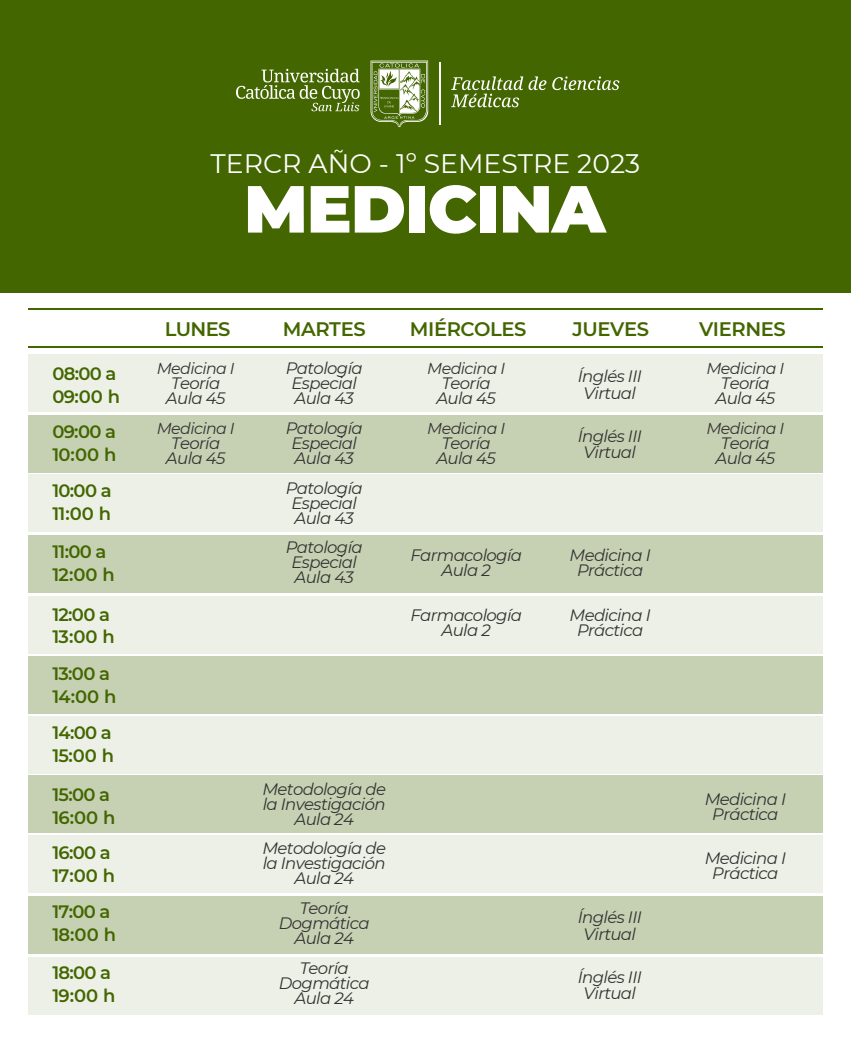
<style>
.page{position:relative;width:851px;height:1044px;background:#fff}
.page>*{position:absolute;margin:0;border:0;box-sizing:border-box;transform-origin:0 0}
.t1{font:900 66.45px "Montserrat";letter-spacing:-.01em;color:#fff}
.t2{font:26.7px "Montserrat";color:#fff}
.t3{font:600 19.5px "Montserrat";letter-spacing:-.02em;color:#436600}
.t4{font:600 17.85px/23px "Montserrat";letter-spacing:-.035em;color:#436600}
.t5{font:italic 16.5px/15px "Montserrat";letter-spacing:-.035em;color:#333;text-align:center}
.t6{font:italic 15.75px "Montserrat";letter-spacing:-.035em;color:#333}
</style>
<div class="page">
<div style="left:28px;top:535px;width:794px;height:58px;background:#c6d1b3"></div>
<div style="left:28px;top:415px;width:794px;height:57px;background:#c6d1b3"></div>
<div style="left:28px;top:474px;width:794px;height:58px;background:#ecf0e6"></div>
<div style="left:28px;top:354px;width:794px;height:58px;background:#ecf0e6"></div>
<div style="left:28px;top:656px;width:794px;height:58px;background:#c6d1b3"></div>
<div style="left:28px;top:716px;width:794px;height:58px;background:#ecf0e6"></div>
<div style="left:28px;top:596px;width:794px;height:58px;background:#ecf0e6"></div>
<div style="left:28px;top:896px;width:794px;height:57px;background:#c6d1b3"></div>
<div style="left:28px;top:775px;width:794px;height:58px;background:#c6d1b3"></div>
<div style="left:28px;top:834px;width:794px;height:58px;background:#ecf0e6"></div>
<div style="left:28px;top:957px;width:794px;height:58px;background:#ecf0e6"></div>
<div style="left:0;top:0;width:850px;height:292px;background:#436600"></div>
<hr style="left:28px;top:308px;width:794px;height:2px;background:#436600">
<hr style="left:28px;top:346px;width:794px;height:1px;background:#436600">
<svg style="left:552px;top:76px;width:67px;height:14px"></svg>
<svg style="left:451px;top:76px;width:95px;height:31px"></svg>
<svg style="left:370px;top:61px;width:58px;height:66px"></svg>
<svg style="left:236px;top:69px;width:123px;height:42px"></svg>
<hr style="left:439px;top:62px;width:1px;height:63px;background:#fff">
<p class="t4" style="left:52px;top:362px;width:69px">08:00 a<br>09:00 h</p>
<p class="t4" style="left:52px;top:419px;width:65px">09:00 a<br>10:00 h</p>
<p class="t4" style="left:52px;top:479px;width:61px">10:00 a<br>11:00 h</p>
<p class="t4" style="left:52px;top:539px;width:64px">11:00 a<br>12:00 h</p>
<p class="t4" style="left:52px;top:602px;width:64px">12:00 a<br>13:00 h</p>
<p class="t4" style="left:52px;top:661px;width:66px">13:00 a<br>14:00 h</p>
<p class="t4" style="left:52px;top:720px;width:63px">14:00 a<br>15:00 h</p>
<p class="t4" style="left:52px;top:782px;width:65px">15:00 a<br>16:00 h</p>
<p class="t4" style="left:52px;top:840px;width:64px">16:00 a<br>17:00 h</p>
<p class="t4" style="left:52px;top:899px;width:65px">17:00 a<br>18:00 h</p>
<p class="t4" style="left:52px;top:960px;width:65px">18:00 a<br>19:00 h</p>
<h2 class="t2" style="left:210px;top:145px;width:431px">TERCR AÑO - 1º SEMESTRE 2023</h2>
<h1 class="t1" style="left:244px;top:159px;width:363px">MEDICINA</h1>
<p class="t3" style="left:165px;top:315px;width:67px">LUNES</p>
<p class="t3" style="left:283px;top:315px;width:84px">MARTES</p>
<p class="t3" style="left:410px;top:315px;width:118px">MIÉRCOLES</p>
<p class="t3" style="left:572px;top:315px;width:78px">JUEVES</p>
<p class="t3" style="left:699px;top:315px;width:88px">VIERNES</p>
<p class="t6" style="left:157px;top:358px;width:79px">Medicina I</p>
<p class="t5" style="left:166px;top:375px;width:61px">Teoría<br>Aula 45</p>
<p class="t6" style="left:157px;top:417px;width:79px">Medicina I</p>
<p class="t5" style="left:166px;top:435px;width:61px">Teoría<br>Aula 45</p>
<p class="t5" style="left:286px;top:360px;width:78px">Patología<br>Especial<br>Aula 43</p>
<p class="t5" style="left:286px;top:420px;width:78px">Patología<br>Especial<br>Aula 43</p>
<p class="t5" style="left:286px;top:480px;width:78px">Patología<br>Especial<br>Aula 43</p>
<p class="t5" style="left:286px;top:539px;width:78px">Patología<br>Especial<br>Aula 43</p>
<p class="t5" style="left:410px;top:547px;width:113px">Farmacología<br>Aula 2</p>
<p class="t5" style="left:410px;top:606px;width:113px">Farmacología<br>Aula 2</p>
<p class="t6" style="left:427px;top:358px;width:79px">Medicina I</p>
<p class="t5" style="left:436px;top:375px;width:61px">Teoría<br>Aula 45</p>
<p class="t6" style="left:427px;top:417px;width:79px">Medicina I</p>
<p class="t5" style="left:436px;top:435px;width:61px">Teoría<br>Aula 45</p>
<p class="t6" style="left:706px;top:358px;width:79px">Medicina I</p>
<p class="t5" style="left:715px;top:375px;width:61px">Teoría<br>Aula 45</p>
<p class="t6" style="left:706px;top:417px;width:79px">Medicina I</p>
<p class="t5" style="left:715px;top:435px;width:61px">Teoría<br>Aula 45</p>
<p class="t5" style="left:578px;top:368px;width:65px;line-height:16.5px">Ínglés III<br>Virtual</p>
<p class="t5" style="left:578px;top:427px;width:65px;line-height:16.5px">Ínglés III<br>Virtual</p>
<p class="t5" style="left:569px;top:547px;width:83px">Medicina I<br>Práctica</p>
<p class="t5" style="left:569px;top:606px;width:83px">Medicina I<br>Práctica</p>
<p class="t5" style="left:262px;top:781px;width:125px">Metodología de la Investigación<br>Aula 24</p>
<p class="t5" style="left:262px;top:840px;width:125px">Metodología de la Investigación<br>Aula 24</p>
<p class="t5" style="left:279px;top:899px;width:92px">Teoría<br>Dogmática<br>Aula 24</p>
<p class="t5" style="left:279px;top:960px;width:92px">Teoría<br>Dogmática<br>Aula 24</p>
<p class="t5" style="left:578px;top:908px;width:65px;line-height:16.5px">Ínglés III<br>Virtual</p>
<p class="t5" style="left:578px;top:968px;width:65px;line-height:16.5px">Ínglés III<br>Virtual</p>
<p class="t5" style="left:704px;top:791px;width:83px">Medicina I<br>Práctica</p>
<p class="t5" style="left:704px;top:850px;width:83px">Medicina I<br>Práctica</p>
</div>
